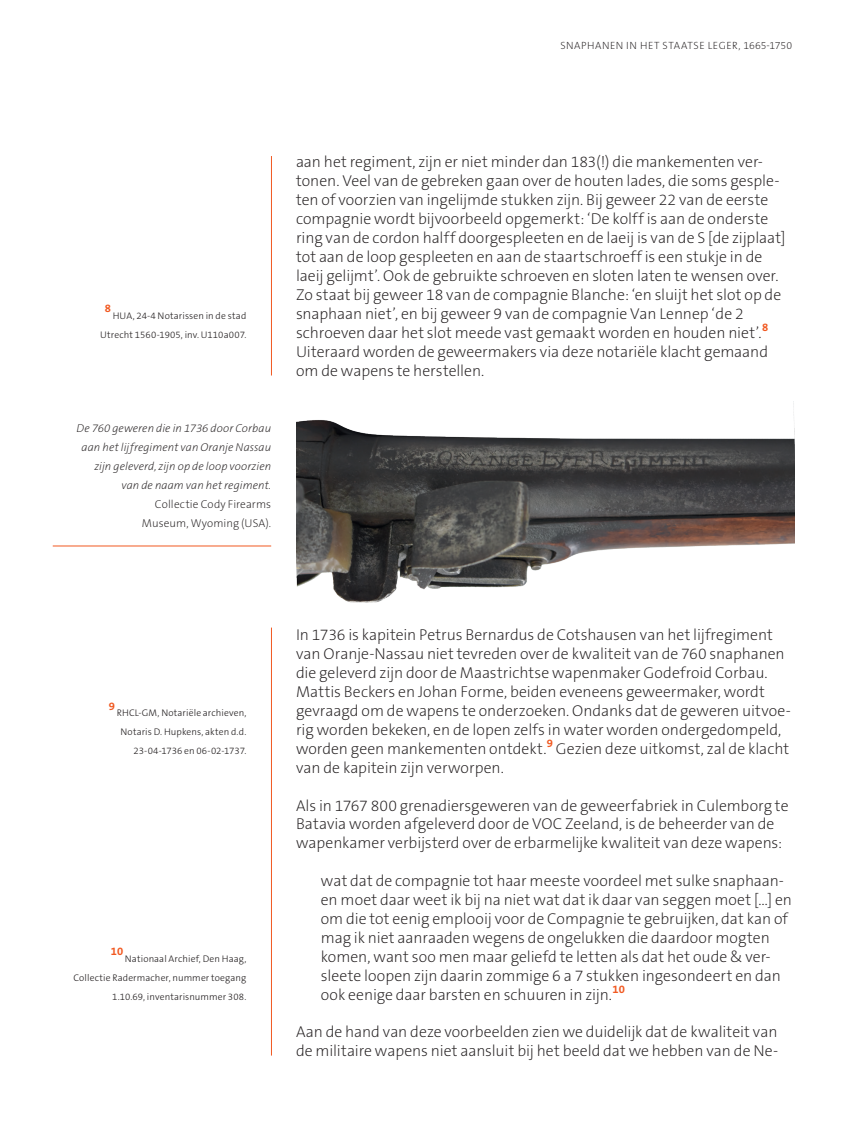
<style>
.page{position:relative;width:842px;height:1141px;background:#fff}
.page>*{position:absolute;margin:0;border:0;box-sizing:border-box;transform-origin:0 0}
.t1{font:200 15.75px/18.9px "The Sans B2";letter-spacing:-.005em;color:#231f20}
.t2{font:italic 200 11.38px/18.9px "The Sans B2";letter-spacing:.01em;color:#231f20;text-align:right}
.t3{font:200 11.38px/18.9px "The Sans B2";letter-spacing:.01em;color:#231f20;text-align:right}
.t4{font:700 11.2px "The Sans B7";color:#f15921}
.t5{font:200 10.5px "The Sans B2";letter-spacing:.045em;color:#231f20}
.t6{font:300 9.62px/18.9px "The Sans B3";letter-spacing:.01em;color:#231f20;text-align:right}
</style>
<div class="page">
<hr style="left:271px;top:156px;width:1px;height:219px;background:#f15921">
<hr style="left:271px;top:627px;width:1px;height:428px;background:#f15921">
<img style="left:296px;top:401px;width:498px;height:202px">
<hr style="left:53px;top:545px;width:218px;height:1px;background:#f15921">
<p class="t5" style="left:560px;top:40px;width:233px">SNAPHANEN IN HET STAATSE LEGER, 1665-1750</p>
<p class="t4" style="left:105px;top:302px;width:8px">8</p>
<p class="t6" style="left:100px;top:306px;width:148px">HUA, 24-4 Notarissen in de stad<br>Utrecht 1560-1905, inv. U110a007.</p>
<p class="t2" style="left:76px;top:419px;width:196px">De 760 geweren die in 1736 door Corbau aan het lijfregiment van Oranje Nassau zijn geleverd, zijn op de loop voorzien van de naam van het regiment.</p>
<p class="t3" style="left:142px;top:495px;width:131px">Collectie Cody Firearms<br>Museum, Wyoming (USA).</p>
<p class="t1" style="left:296px;top:153px;width:491px">aan het regiment, zijn er niet minder dan 183(!) die mankementen ver&shy;tonen. Veel van de gebreken gaan over de houten lades, die soms gesple&shy;ten of voorzien van ingelijmde stukken zijn. Bij geweer 22 van de eerste compagnie wordt bijvoorbeeld opgemerkt: ‘De kolff is aan de onderste ring van de cordon halff doorgespleeten en de laeij is van de S [de zijplaat] tot aan de loop gespleeten en aan de staartschroeff is een stukje in de laeij gelijmt’. Ook de gebruikte schroeven en sloten laten te wensen over.<br>Zo staat bij geweer 18 van de compagnie Blanche: ‘en sluijt het slot op de snaphaan niet’, en bij geweer 9 van de compagnie Van Lennep ‘de 2 schroeven daar het slot meede vast gemaakt worden en houden niet’.<sup>8<br></sup>Uiteraard worden de geweermakers via deze notariële klacht gemaand om de wapens te herstellen.</p>
<p class="t4" style="left:109px;top:699px;width:8px">9</p>
<p class="t6" style="left:117px;top:703px;width:131px">RHCL-GM, Notariële archieven,<br>Notaris D. Hupkens, akten d.d.<br>23-04-1736 en 06-02-1737.</p>
<p class="t4" style="left:111px;top:945px;width:14px">10</p>
<p class="t6" style="left:73px;top:949px;width:174px">Nationaal Archief, Den Haag,<br>Collectie Radermacher, nummer toegang<br>1.10.69, inventarisnummer 308.</p>
<p class="t1" style="left:296px;top:626px;width:496px">In 1736 is kapitein Petrus Bernardus de Cotshausen van het lijfregiment van Oranje-Nassau niet tevreden over de kwaliteit van de 760 snaphanen die geleverd zijn door de Maastrichtse wapenmaker Godefroid Corbau.<br>Mattis Beckers en Johan Forme, beiden eveneens geweermaker, wordt gevraagd om de wapens te onderzoeken. Ondanks dat de geweren uitvoe&shy;rig worden bekeken, en de lopen zelfs in water worden ondergedompeld, worden geen mankementen ontdekt.<sup>9</sup> Gezien deze uitkomst, zal de klacht van de kapitein zijn verworpen.</p>
<p class="t1" style="left:296px;top:796px;width:494px">Als in 1767 800 grenadiersgeweren van de geweerfabriek in Culemborg te<br>Batavia worden afgeleverd door de VOC Zeeland, is de beheerder van de wapenkamer verbijsterd over de erbarmelijke kwaliteit van deze wapens:</p>
<p class="t1" style="left:321px;top:871px;width:472px">wat dat de compagnie tot haar meeste voordeel met sulke snaphaan&shy;en moet daar weet ik bij na niet wat dat ik daar van seggen moet […] en om die tot eenig emplooij voor de Compagnie te gebruijken, dat kan of mag ik niet aanraaden wegens de ongelukken die daardoor mogten komen, want soo men maar geliefd te letten als dat het oude &amp; ver&shy;sleete loopen zijn daarin zommige 6 a 7 stukken ingesondeert en dan ook eenige daar barsten en schuuren in zijn.<sup>10</sup></p>
<p class="t1" style="left:296px;top:1022px;width:483px">Aan de hand van deze voorbeelden zien we duidelijk dat de kwaliteit van de militaire wapens niet aansluit bij het beeld dat we hebben van de Ne-</p>
</div>
